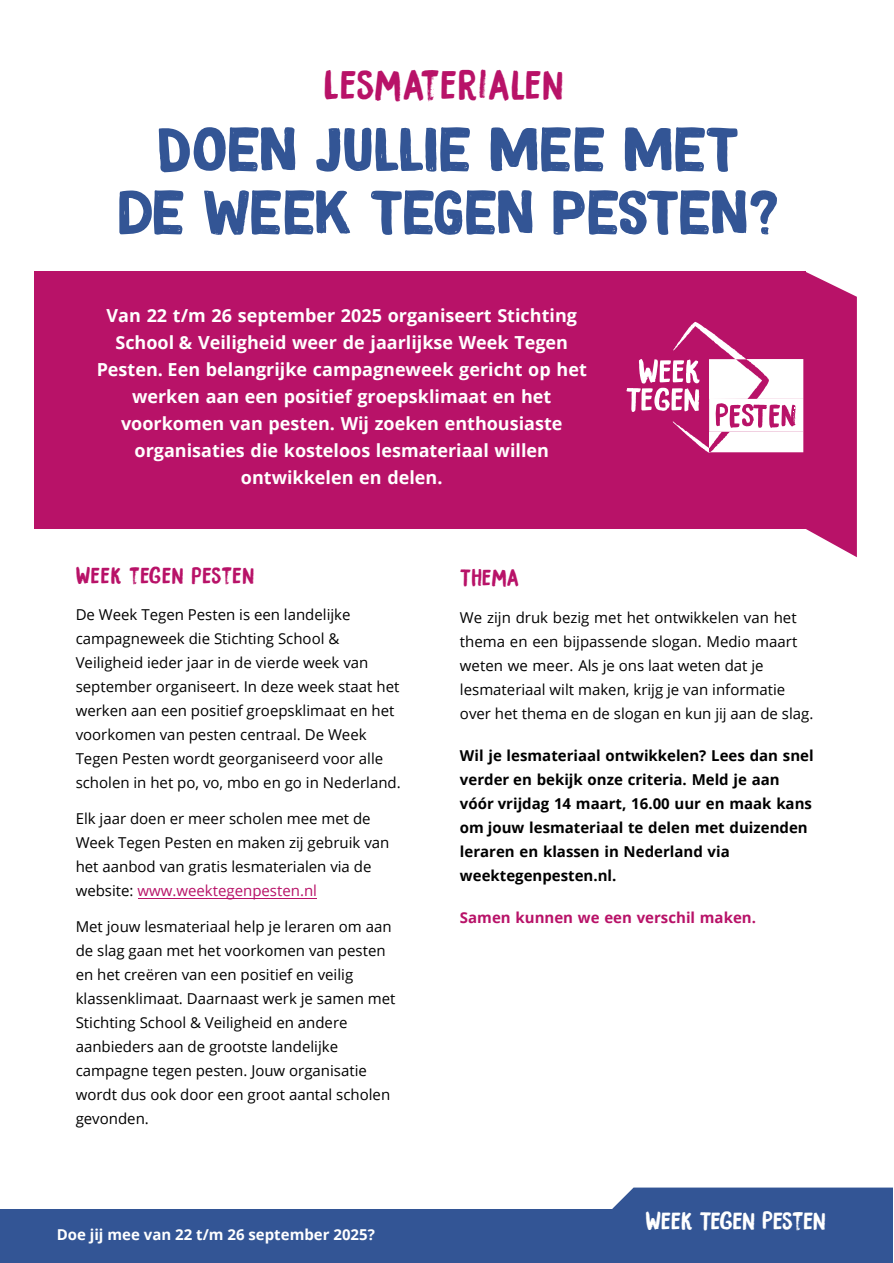
<style>
.page{position:relative;width:894px;height:1263px;background:#fff}
.page>*{position:absolute;margin:0;border:0;box-sizing:border-box;transform-origin:0 0}
.t1{font:63px/63px "DK Magical Brush";letter-spacing:-.025em;color:#335595;text-align:center}
.t2{font:37.5px "DK Bocadillo";letter-spacing:.025em;color:#b81268}
.t3{font:22.5px "DK Bocadillo";letter-spacing:-.01em;color:#fff}
.t4{font:21px "DK Bocadillo";letter-spacing:.02em;color:#b81268}
.t5{font:700 18px/27px "Open Sans";color:#fff;text-align:center}
.t6{font:15px/24px "Open Sans";color:#000}
.t7{font:700 15px/24px "Open Sans";color:#000}
.t8{font:700 15px "Open Sans";color:#fff}
.t9{font:700 15px "Open Sans";color:#b81268}
.s1{color:#b81268}
</style>
<div class="page">
<div style="left:34px;top:271px;width:771px;height:258px;background:#b81268"></div>
<div style="left:0;top:1209px;width:893px;height:54px;background:#335595"></div>
<div style="left:612px;top:1188px;width:281px;height:21px;background:#335595"></div>
<svg style="left:626px;top:271px;width:231px;height:286px"></svg>
<hr style="left:138px;top:898px;width:179px;height:1px;background:#b81268">
<h2 class="t2" style="left:324px;top:65px;width:241px">Lesmaterialen</h2>
<h1 class="t1" style="left:117px;top:121px;width:663px">DOEN JULLIE MEE MET<br>DE WEEK TEGEN PESTEN?</h1>
<p class="t5" style="left:97px;top:304px;width:492px">Van 22 t/m 26 september 2025 organiseert Stichting School &amp; Veiligheid weer de jaarlijkse Week Tegen Pesten. Een belangrijke campagneweek gericht op het werken aan een positief groepsklimaat en het voorkomen van pesten. Wij zoeken enthousiaste organisaties die kosteloos lesmateriaal willen ontwikkelen en delen.</p>
<h3 class="t4" style="left:76px;top:564px;width:180px">Week tegen pesten</h3>
<p class="t6" style="left:76px;top:604px;width:327px">De Week Tegen Pesten is een landelijke campagneweek die Stichting School &amp; Veiligheid ieder jaar in de vierde week van september organiseert. In deze week staat het werken aan een positief groepsklimaat en het voorkomen van pesten centraal. De Week Tegen Pesten wordt georganiseerd voor alle scholen in het po, vo, mbo en go in Nederland.</p>
<p class="t6" style="left:76px;top:808px;width:315px">Elk jaar doen er meer scholen mee met de Week Tegen Pesten en maken zij gebruik van het aanbod van gratis lesmaterialen via de website: <span class="s1">www.weektegenpesten.nl</span></p>
<p class="t6" style="left:76px;top:916px;width:321px">Met jouw lesmateriaal help je leraren om aan de slag gaan met het voorkomen van pesten en het creëren van een positief en veilig klassenklimaat. Daarnaast werk je samen met Stichting School &amp; Veiligheid en andere aanbieders aan de grootste landelijke campagne tegen pesten. Jouw organisatie wordt dus ook door een groot aantal scholen gevonden.</p>
<p class="t8" style="left:57px;top:1229px;width:320px">Doe jij mee van 22 t/m 26 september 2025?</p>
<h3 class="t4" style="left:460px;top:567px;width:60px">Thema</h3>
<p class="t6" style="left:460px;top:606px;width:355px">We zijn druk bezig met het ontwikkelen van het thema en een bijpassende slogan. Medio maart weten we meer. Als je ons laat weten dat je lesmateriaal wilt maken, krijg je van informatie over het thema en de slogan en kun jij aan de slag.</p>
<p class="t7" style="left:460px;top:745px;width:355px">Wil je lesmateriaal ontwikkelen? Lees dan snel verder en bekijk onze criteria. Meld je aan vóór vrijdag 14 maart, 16.00 uur en maak kans om jouw lesmateriaal te delen met duizenden leraren en klassen in Nederland via weektegenpesten.nl.</p>
<p class="t9" style="left:460px;top:911px;width:298px">Samen kunnen we een verschil maken.</p>
<h3 class="t3" style="left:646px;top:1209px;width:182px">Week Tegen Pesten</h3>
</div>
